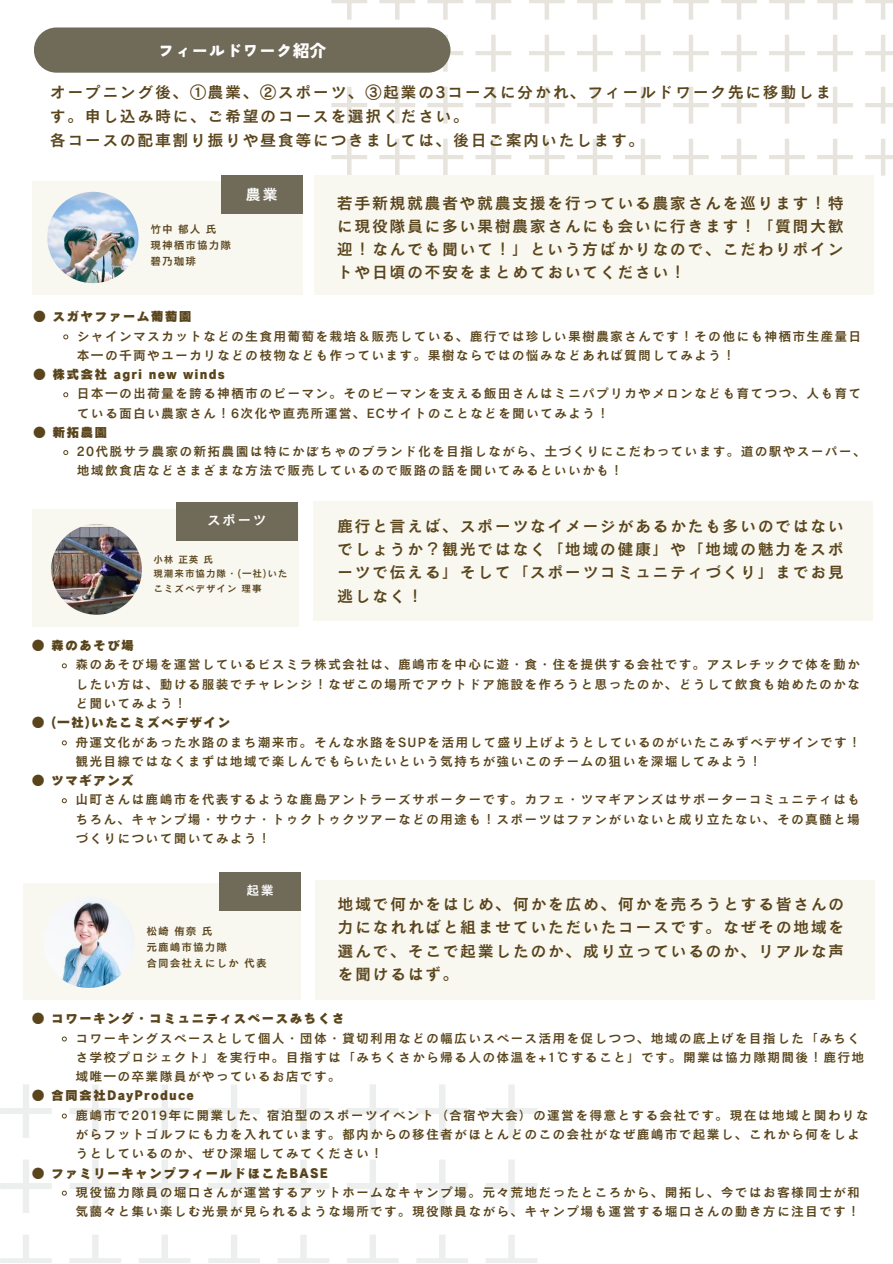
<style>
.page{position:relative;width:893px;height:1264px;background:#fff}
.page>*{position:absolute;margin:0;border:0;box-sizing:border-box;transform-origin:0 0}
.t1{font:900 16.8px "Tsunagi Gothic";color:#fff}
.t2{font:16.05px/23.2px "Canva Cezanne Pro N DB";letter-spacing:.09em;color:#59441b;text-align:justify}
.t3{font:15.3px "Canva Cezanne Pro N DB";color:#fff}
.t4{font:13.8px "Canva Cezanne Pro N DB";color:#fff}
.t5{font:13.05px "Canva Cezanne Pro N DB";color:#fff}
.t6{font:12.9px/19.2px "Canva Cezanne Pro N DB";letter-spacing:.09em;color:#59441b}
.t7{font:12.9px "Canva Cezanne Pro N EB";letter-spacing:.09em;color:#59441b}
.t8{font:10.65px/16px "Canva Cezanne Pro N DB";letter-spacing:.09em;color:#59441b}
.t9{font:9.6px/14.4px "Canva Cezanne Pro N DB";letter-spacing:.09em;color:#59441b}
</style>
<div class="page">
<svg style="left:529px;top:0;width:35px;height:20px"></svg>
<svg style="left:529px;top:35px;width:35px;height:37px"></svg>
<svg style="left:529px;top:87px;width:35px;height:37px"></svg>
<svg style="left:529px;top:139px;width:35px;height:36px"></svg>
<svg style="left:577px;top:0;width:35px;height:20px"></svg>
<svg style="left:577px;top:35px;width:35px;height:37px"></svg>
<svg style="left:577px;top:87px;width:35px;height:37px"></svg>
<svg style="left:577px;top:139px;width:35px;height:36px"></svg>
<svg style="left:625px;top:0;width:35px;height:20px"></svg>
<svg style="left:625px;top:35px;width:35px;height:37px"></svg>
<svg style="left:625px;top:87px;width:35px;height:37px"></svg>
<svg style="left:625px;top:139px;width:35px;height:36px"></svg>
<svg style="left:673px;top:0;width:35px;height:20px"></svg>
<svg style="left:673px;top:35px;width:35px;height:37px"></svg>
<svg style="left:673px;top:87px;width:35px;height:37px"></svg>
<svg style="left:673px;top:139px;width:35px;height:36px"></svg>
<svg style="left:721px;top:0;width:35px;height:20px"></svg>
<svg style="left:721px;top:35px;width:35px;height:37px"></svg>
<svg style="left:721px;top:87px;width:35px;height:37px"></svg>
<svg style="left:721px;top:139px;width:35px;height:36px"></svg>
<svg style="left:769px;top:0;width:35px;height:20px"></svg>
<svg style="left:769px;top:35px;width:35px;height:37px"></svg>
<svg style="left:769px;top:87px;width:35px;height:37px"></svg>
<svg style="left:769px;top:139px;width:35px;height:36px"></svg>
<svg style="left:817px;top:0;width:35px;height:20px"></svg>
<svg style="left:817px;top:35px;width:35px;height:37px"></svg>
<svg style="left:817px;top:87px;width:35px;height:37px"></svg>
<svg style="left:817px;top:139px;width:35px;height:36px"></svg>
<svg style="left:865px;top:0;width:27px;height:20px"></svg>
<svg style="left:865px;top:35px;width:27px;height:37px"></svg>
<svg style="left:865px;top:87px;width:27px;height:37px"></svg>
<svg style="left:865px;top:139px;width:27px;height:37px"></svg>
<svg style="left:331px;top:0;width:36px;height:20px"></svg>
<svg style="left:331px;top:87px;width:36px;height:37px"></svg>
<svg style="left:331px;top:139px;width:36px;height:36px"></svg>
<svg style="left:379px;top:0;width:36px;height:20px"></svg>
<svg style="left:379px;top:87px;width:36px;height:37px"></svg>
<svg style="left:379px;top:139px;width:36px;height:36px"></svg>
<svg style="left:427px;top:0;width:36px;height:20px"></svg>
<svg style="left:438px;top:35px;width:25px;height:37px"></svg>
<svg style="left:427px;top:87px;width:36px;height:37px"></svg>
<svg style="left:427px;top:139px;width:36px;height:36px"></svg>
<svg style="left:475px;top:0;width:36px;height:20px"></svg>
<svg style="left:475px;top:35px;width:36px;height:37px"></svg>
<svg style="left:475px;top:87px;width:36px;height:37px"></svg>
<svg style="left:475px;top:139px;width:36px;height:36px"></svg>
<svg style="left:0;top:1084px;width:52px;height:53px"></svg>
<svg style="left:0;top:1160px;width:52px;height:52px"></svg>
<svg style="left:0;top:1235px;width:52px;height:27px"></svg>
<svg style="left:70px;top:1235px;width:51px;height:27px"></svg>
<svg style="left:139px;top:1084px;width:51px;height:53px"></svg>
<svg style="left:139px;top:1160px;width:51px;height:52px"></svg>
<svg style="left:139px;top:1235px;width:51px;height:27px"></svg>
<svg style="left:208px;top:1084px;width:52px;height:53px"></svg>
<svg style="left:208px;top:1160px;width:52px;height:52px"></svg>
<svg style="left:208px;top:1235px;width:52px;height:27px"></svg>
<svg style="left:278px;top:1084px;width:51px;height:53px"></svg>
<svg style="left:278px;top:1160px;width:51px;height:52px"></svg>
<svg style="left:278px;top:1235px;width:51px;height:27px"></svg>
<svg style="left:347px;top:1084px;width:51px;height:53px"></svg>
<svg style="left:347px;top:1160px;width:51px;height:52px"></svg>
<svg style="left:347px;top:1235px;width:51px;height:27px"></svg>
<svg style="left:416px;top:1084px;width:52px;height:53px"></svg>
<svg style="left:416px;top:1160px;width:52px;height:52px"></svg>
<svg style="left:416px;top:1235px;width:52px;height:27px"></svg>
<svg style="left:486px;top:1084px;width:51px;height:53px"></svg>
<svg style="left:486px;top:1160px;width:51px;height:52px"></svg>
<svg style="left:486px;top:1235px;width:51px;height:27px"></svg>
<div style="left:32px;top:181px;width:270px;height:114px;background:#f8f7f0"></div>
<div style="left:314px;top:175px;width:559px;height:120px;background:#f8f7f0"></div>
<div style="left:34px;top:27px;width:416px;height:46px;background:#706a58;border-radius:23px"></div>
<img style="left:47px;top:192px;width:92px;height:91px;border-radius:50%">
<div style="left:32px;top:509px;width:267px;height:117px;background:#f8f7f0"></div>
<img style="left:51px;top:524px;width:91px;height:90px;border-radius:50%">
<div style="left:23px;top:883px;width:278px;height:116px;background:#f8f7f0"></div>
<img style="left:43px;top:896px;width:91px;height:91px;border-radius:50%">
<div style="left:221px;top:175px;width:81px;height:39px;background:#706a58"></div>
<div style="left:219px;top:872px;width:82px;height:39px;background:#706a58"></div>
<div style="left:313px;top:501px;width:559px;height:120px;background:#f8f7f0"></div>
<div style="left:315px;top:880px;width:559px;height:119px;background:#f8f7f0"></div>
<svg style="left:63px;top:334px;width:6px;height:6px"></svg>
<svg style="left:63px;top:392px;width:6px;height:6px"></svg>
<svg style="left:63px;top:450px;width:6px;height:5px"></svg>
<svg style="left:61px;top:663px;width:6px;height:6px"></svg>
<svg style="left:61px;top:740px;width:6px;height:6px"></svg>
<svg style="left:61px;top:798px;width:6px;height:5px"></svg>
<svg style="left:61px;top:1036px;width:6px;height:5px"></svg>
<svg style="left:61px;top:1084px;width:60px;height:53px"></svg>
<svg style="left:61px;top:1160px;width:60px;height:52px"></svg>
<div style="left:176px;top:501px;width:121px;height:39px;background:#706a58"></div>
<h1 class="t1" style="left:158px;top:42px;width:170px">フィールドワーク紹介</h1>
<p class="t2" style="left:50px;top:79px;width:783px;line-height:24.2px">オープニング後、①農業、②スポーツ、③起業の3コースに分かれ、フィールドワーク先に移動します。申し込み時に、ご希望のコースを選択ください。</p>
<p class="t2" style="left:50px;top:128px;width:596px">各コースの配車割り振りや昼食等につきましては、後日ご案内いたします。</p>
<p class="t8" style="left:150px;top:221px;width:82px">竹中郁人氏<br>現神栖市協力隊</p>
<p class="t8" style="left:150px;top:253px;width:47px">碧乃珈琲</p>
<p class="t3" style="left:245px;top:187px;width:34px">農業</p>
<p class="t7" style="left:33px;top:310px;width:160px">● スガヤファーム葡萄園</p>
<p class="t2" style="left:337px;top:191px;width:508px">若手新規就農者や就農支援を行っている農家さんを巡ります！特に現役隊員に多い果樹農家さんにも会いに行きます！「質問大歓迎！なんでも聞いて！」という方ばかりなので、こだわりポイントや日頃の不安をまとめておいてください！</p>
<p class="t6" style="left:77px;top:326px;width:781px">シャインマスカットなどの生食用葡萄を栽培＆販売している、鹿行では珍しい果樹農家さんです！その他にも神栖市生産量日本一の千両やユーカリなどの枝物なども作っています。果樹ならではの悩みなどあれば質問してみよう！</p>
<p class="t6" style="left:77px;top:384px;width:786px">日本一の出荷量を誇る神栖市のピーマン。そのピーマンを支える飯田さんはミニパプリカやメロンなども育てつつ、人も育てている面白い農家さん！6次化や直売所運営、ECサイトのことなどを聞いてみよう！</p>
<p class="t6" style="left:77px;top:441px;width:790px">20代脱サラ農家の新拓農園は特にかぼちゃのブランド化を目指しながら、土づくりにこだわっています。道の駅やスーパー、地域飲食店などさまざまな方法で販売しているので販路の話を聞いてみるといいかも！</p>
<p class="t7" style="left:33px;top:368px;width:193px">● 株式会社 agri new winds</p>
<p class="t7" style="left:33px;top:425px;width:76px">● 新拓農園</p>
<p class="t7" style="left:32px;top:639px;width:104px">● 森のあそび場</p>
<p class="t4" style="left:207px;top:513px;width:60px">スポーツ</p>
<p class="t9" style="left:153px;top:552px;width:60px">小林正英氏</p>
<p class="t9" style="left:153px;top:566px;width:136px">現潮来市協力隊・(一社)いたこミズベデザイン理事</p>
<p class="t2" style="left:337px;top:514px;width:508px">鹿行と言えば、スポーツなイメージがあるかたも多いのではないでしょうか？観光ではなく「地域の健康」や「地域の魅力をスポーツで伝える」そして「スポーツコミュニティづくり」までお見逃しなく！</p>
<p class="t6" style="left:75px;top:655px;width:786px;text-align:justify">森のあそび場を運営しているビスミラ株式会社は、鹿嶋市を中心に遊・食・住を提供する会社です。アスレチックで体を動かしたい方は、動ける服装でチャレンジ！なぜこの場所でアウトドア施設を作ろうと思ったのか、どうして飲食も始めたのかなど聞いてみよう！</p>
<p class="t6" style="left:75px;top:732px;width:787px">舟運文化があった水路のまち潮来市。そんな水路をSUPを活用して盛り上げようとしているのがいたこみずべデザインです！観光目線ではなくまずは地域で楽しんでもらいたいという気持ちが強いこのチームの狙いを深堀してみよう！</p>
<p class="t6" style="left:75px;top:789px;width:786px;text-align:justify">山町さんは鹿嶋市を代表するような鹿島アントラーズサポーターです。カフェ・ツマギアンズはサポーターコミュニティはもちろん、キャンプ場・サウナ・トゥクトゥクツアーなどの用途も！スポーツはファンがいないと成り立たない、その真髄と場づくりについて聞いてみよう！</p>
<p class="t7" style="left:32px;top:716px;width:200px">● (一社)いたこミズベデザイン</p>
<p class="t7" style="left:32px;top:773px;width:104px">● ツマギアンズ</p>
<p class="t8" style="left:146px;top:923px;width:82px">松崎侑奈氏<br>元鹿嶋市協力隊</p>
<p class="t5" style="left:246px;top:883px;width:29px">起業</p>
<p class="t8" style="left:146px;top:955px;width:122px">合同会社えにしか代表</p>
<p class="t2" style="left:337px;top:892px;width:508px">地域で何かをはじめ、何かを広め、何かを売ろうとする皆さんの力になれればと組ませていただいたコースです。なぜその地域を選んで、そこで起業したのか、成り立っているのか、リアルな声を聞けるはず。</p>
<p class="t7" style="left:32px;top:1011px;width:314px">● コワーキング・コミュニティスペースみちくさ</p>
<p class="t6" style="left:75px;top:1028px;width:790px">コワーキングスペースとして個人・団体・貸切利用などの幅広いスペース活用を促しつつ、地域の底上げを目指した「みちくさ学校プロジェクト」を実行中。目指すは「みちくさから帰る人の体温を+1℃すること」です。開業は協力隊期間後！鹿行地域唯一の卒業隊員がやっているお店です。</p>
<p class="t6" style="left:75px;top:1105px;width:794px">鹿嶋市で2019年に開業した、宿泊型のスポーツイベント（合宿や大会）の運営を得意とする会社です。現在は地域と関わりながらフットゴルフにも力を入れています。都内からの移住者がほとんどのこの会社がなぜ鹿嶋市で起業し、これから何をしようとしているのか、ぜひ深堀してみてください！</p>
<p class="t6" style="left:75px;top:1182px;width:786px">現役協力隊員の堀口さんが運営するアットホームなキャンプ場。元々荒地だったところから、開拓し、今ではお客様同士が和気藹々と集い楽しむ光景が見られるような場所です。現役隊員ながら、キャンプ場も運営する堀口さんの動き方に注目です！</p>
<p class="t7" style="left:32px;top:1089px;width:164px">● 合同会社DayProduce</p>
<p class="t7" style="left:32px;top:1166px;width:297px">● ファミリーキャンプフィールドほこたBASE</p>
</div>
